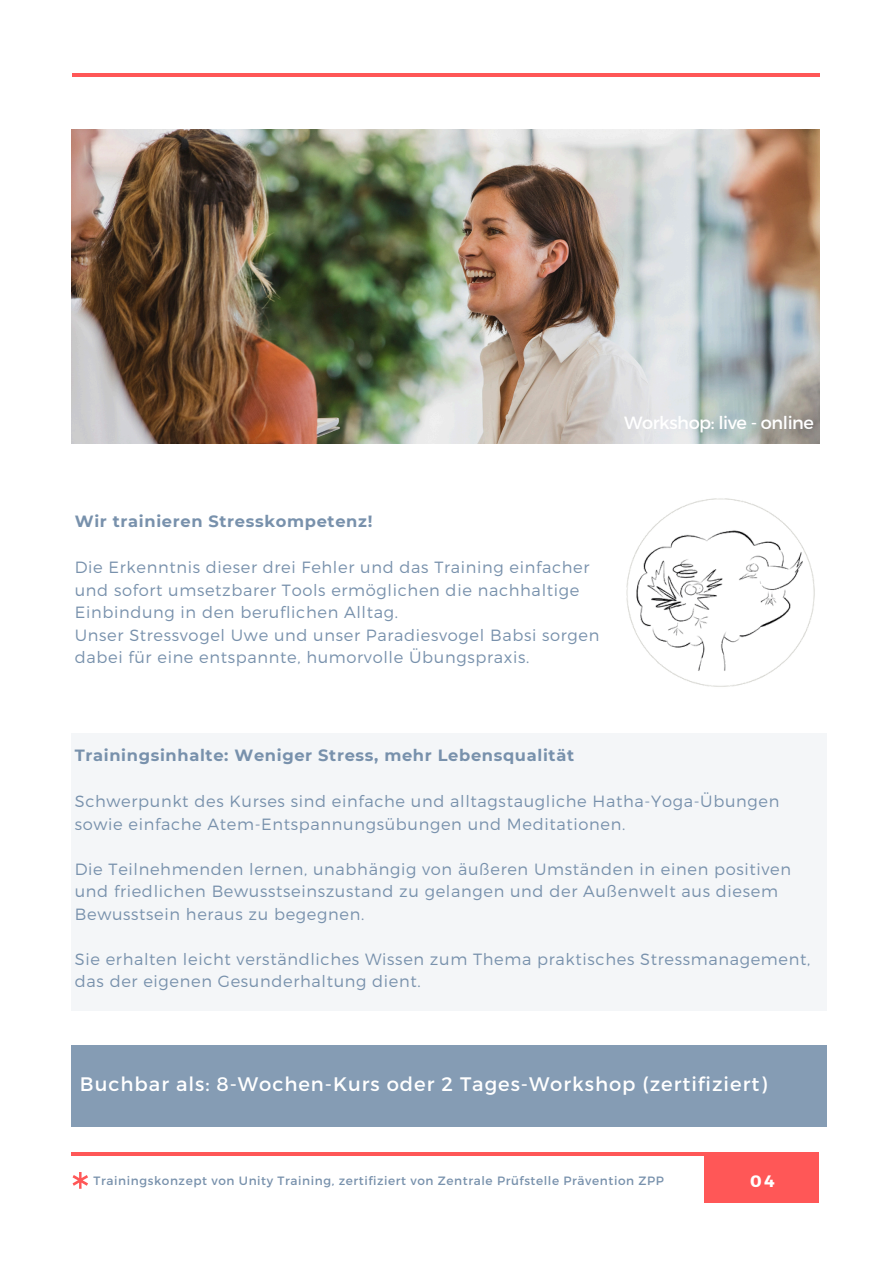
<style>
.page{position:relative;width:894px;height:1264px;background:#fff}
.page>*{position:absolute;margin:0;border:0;box-sizing:border-box;transform-origin:0 0}
.t1{font:300 56.55px "Montserrat";color:#ff5757}
.t2{font:19.5px "Montserrat";letter-spacing:.05em;color:#fff}
.t3{font:17.7px "Montserrat";letter-spacing:-.025em;color:#fff}
.t4{font:700 16.5px "Montserrat";color:#fff}
.t5{font:300 16.2px/22.5px "Montserrat";letter-spacing:.04em;color:#7891ac}
.t6{font:700 16.2px "Montserrat";letter-spacing:.04em;color:#7891ac}
.t7{font:12px "Montserrat";letter-spacing:.05em;color:#7891ac}
</style>
<div class="page">
<hr style="left:71px;top:1152px;width:747px;height:3px;background:#ff5757">
<hr style="left:72px;top:73px;width:747px;height:4px;background:#ff5757">
<div style="left:703px;top:1155px;width:115px;height:46px;background:#ff5757"></div>
<img style="left:71px;top:129px;width:748px;height:314px">
<div style="left:71px;top:1045px;width:755px;height:81px;background:#859cb4"></div>
<div style="left:71px;top:733px;width:755px;height:277px;background:#f4f6f8"></div>
<img style="left:626px;top:498px;width:189px;height:189px">
<h3 class="t3" style="left:624px;top:411px;width:191px">Workshop: live - online</h3>
<p class="t6" style="left:75px;top:511px;width:299px">Wir trainieren Stresskompetenz!</p>
<h2 class="t5" style="left:75px;top:555px;width:526px">Die Erkenntnis dieser drei Fehler und das Training einfacher und sofort umsetzbarer Tools ermöglichen die nachhaltige Einbindung in den beruflichen Alltag.<br>Unser Stressvogel Uwe und unser Paradiesvogel Babsi sorgen dabei für eine entspannte, humorvolle Übungspraxis.</h2>
<h1 class="t6" style="left:75px;top:745px;width:500px">Trainingsinhalte: Weniger Stress, mehr Lebensqualität</h1>
<h2 class="t5" style="left:75px;top:789px;width:706px">Schwerpunkt des Kurses sind einfache und alltagstaugliche Hatha-Yoga-Übungen sowie einfache Atem-Entspannungsübungen und Meditationen.</h2>
<h3 class="t5" style="left:75px;top:857px;width:717px">Die Teilnehmenden lernen, unabhängig von äußeren Umständen in einen positiven und friedlichen Bewusstseinszustand zu gelangen und der Außenwelt aus diesem<br>Bewusstsein heraus zu begegnen.</h3>
<p class="t5" style="left:75px;top:947px;width:736px">Sie erhalten leicht verständliches Wissen zum Thema praktisches Stressmanagement, das der eigenen Gesunderhaltung dient.</p>
<p class="t2" style="left:80px;top:1071px;width:688px">Buchbar als: 8-Wochen-Kurs oder 2 Tages-Workshop (zertifiziert)</p>
<h3 class="t1" style="left:71px;top:1155px;width:20px">*</h3>
<h3 class="t7" style="left:94px;top:1172px;width:571px">Trainingskonzept von Unity Training, zertifiziert von Zentrale Prüfstelle Prävention ZPP</h3>
<p class="t4" style="left:750px;top:1169px;width:26px">04</p>
</div>
